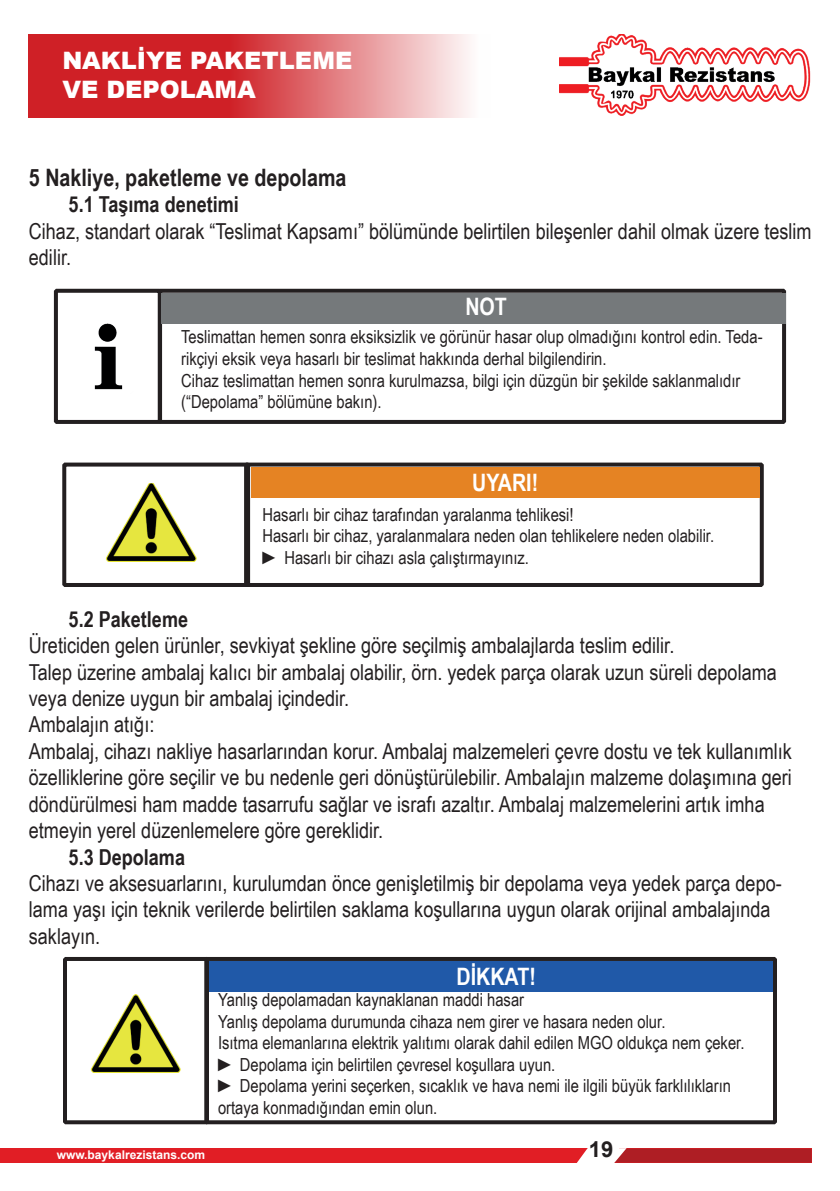
<style>
.page{position:relative;width:840px;height:1191px;background:#fff}
.page>*{position:absolute;margin:0;border:0;box-sizing:border-box;transform-origin:0 0}
.t1{font:700 24px "Arial Narrow";color:#231f20}
.t2{font:900 24px/28.8px "Arial";color:#fff}
.t3{font:700 24px "Arial Narrow";color:#fff}
.t4{font:22px/26.4px "Arial Narrow";color:#231f20}
.t5{font:700 22px "Arial Narrow";color:#231f20}
.t6{font:700 22px "Arial";color:#231f20}
.t7{font:18px/21.6px "Arial Narrow";color:#231f20}
.t8{font:700 12px "Arial";color:#fff}
</style>
<div class="page">
<div style="left:0;top:1148px;width:811px;height:14px;background:#e11e25"></div>
<svg style="left:576px;top:1148px;width:235px;height:15px;background:#bf4247"></svg>
<img style="left:559px;top:34px;width:252px;height:82px">
<svg style="left:28px;top:34px;width:441px;height:83px;background:#da575c"></svg>
<div style="left:54px;top:289px;width:108px;height:135px;border:4px solid #231f20"></div>
<div style="left:158px;top:289px;width:627px;height:135px;border:4px solid #231f20"></div>
<div style="left:162px;top:293px;width:623px;height:30px;background:#75797b"></div>
<img style="left:94px;top:323px;width:29px;height:67px">
<div style="left:62px;top:462px;width:188px;height:125px;border:4px solid #231f20"></div>
<div style="left:244px;top:462px;width:519px;height:125px;border:4px solid #231f20"></div>
<div style="left:251px;top:467px;width:508px;height:30px;background:#e58323"></div>
<img style="left:105px;top:484px;width:92px;height:77px">
<div style="left:63px;top:957px;width:146px;height:167px;border:4px solid #231f20"></div>
<div style="left:204px;top:957px;width:572px;height:167px;border:4px solid #231f20"></div>
<div style="left:209px;top:961px;width:563px;height:30px;background:#2059a8"></div>
<img style="left:90px;top:994px;width:91px;height:78px">
<p class="t2" style="left:62px;top:45px;width:291px">NAKLİYE PAKETLEME<br>VE DEPOLAMA</p>
<p class="t1" style="left:29px;top:159px;width:319px">5 Nakliye, paketleme ve depolama</p>
<p class="t5" style="left:69px;top:188px;width:172px">5.1 Taşıma denetimi</p>
<p class="t4" style="left:29px;top:217px;width:783px">Cihaz, standart olarak “Teslimat Kapsamı” bölümünde belirtilen bileşenler dahil olmak üzere teslim edilir.</p>
<p class="t3" style="left:465px;top:288px;width:43px">NOT</p>
<p class="t7" style="left:181px;top:326px;width:582px">Teslimattan hemen sonra eksiksizlik ve görünür hasar olup olmadığını kontrol edin. Teda&shy;rikçiyi eksik veya hasarlı bir teslimat hakkında derhal bilgilendirin.<br>Cihaz teslimattan hemen sonra kurulmazsa, bilgi için düzgün bir şekilde saklanmalıdır (“Depolama” bölümüne bakın).</p>
<p class="t3" style="left:472px;top:464px;width:67px">UYARI!</p>
<p class="t7" style="left:262px;top:503px;width:453px">Hasarlı bir cihaz tarafından yaralanma tehlikesi!<br>Hasarlı bir cihaz, yaralanmalara neden olan tehlikelere neden olabilir. ► Hasarlı bir cihazı asla çalıştırmayınız.</p>
<p class="t5" style="left:69px;top:602px;width:121px">5.2 Paketleme</p>
<p class="t4" style="left:29px;top:631px;width:764px">Üreticiden gelen ürünler, sevkiyat şekline göre seçilmiş ambalajlarda teslim edilir.<br>Talep üzerine ambalaj kalıcı bir ambalaj olabilir, örn. yedek parça olarak uzun süreli depolama veya denize uygun bir ambalaj içindedir.<br>Ambalajın atığı:<br>Ambalaj, cihazı nakliye hasarlarından korur. Ambalaj malzemeleri çevre dostu ve tek kullanımlık özelliklerine göre seçilir ve bu nedenle geri dönüştürülebilir. Ambalajın malzeme dolaşımına geri döndürülmesi ham madde tasarrufu sağlar ve israfı azaltır. Ambalaj malzemelerini artık imha etmeyin yerel düzenlemelere göre gereklidir.</p>
<p class="t5" style="left:69px;top:840px;width:118px">5.3 Depolama</p>
<p class="t4" style="left:29px;top:869px;width:754px">Cihazı ve aksesuarlarını, kurulumdan önce genişletilmiş bir depolama veya yedek parça depo&shy;lama yaşı için teknik verilerde belirtilen saklama koşullarına uygun olarak orijinal ambalajında saklayın.</p>
<p class="t3" style="left:456px;top:958px;width:81px">DİKKAT!</p>
<p class="t7" style="left:218px;top:988px;width:527px">Yanlış depolamadan kaynaklanan maddi hasar<br>Yanlış depolama durumunda cihaza nem girer ve hasara neden olur.<br>Isıtma elemanlarına elektrik yalıtımı olarak dahil edilen MGO oldukça nem çeker. ► Depolama için belirtilen çevresel koşullara uyun.<br>► Depolama yerini seçerken, sıcaklık ve hava nemi ile ilgili büyük farklılıkların ortaya konmadığından emin olun.</p>
<p class="t8" style="left:57px;top:1146px;width:150px">www.baykalrezistans.com</p>
<p class="t6" style="left:588px;top:1134px;width:26px">19</p>
</div>
